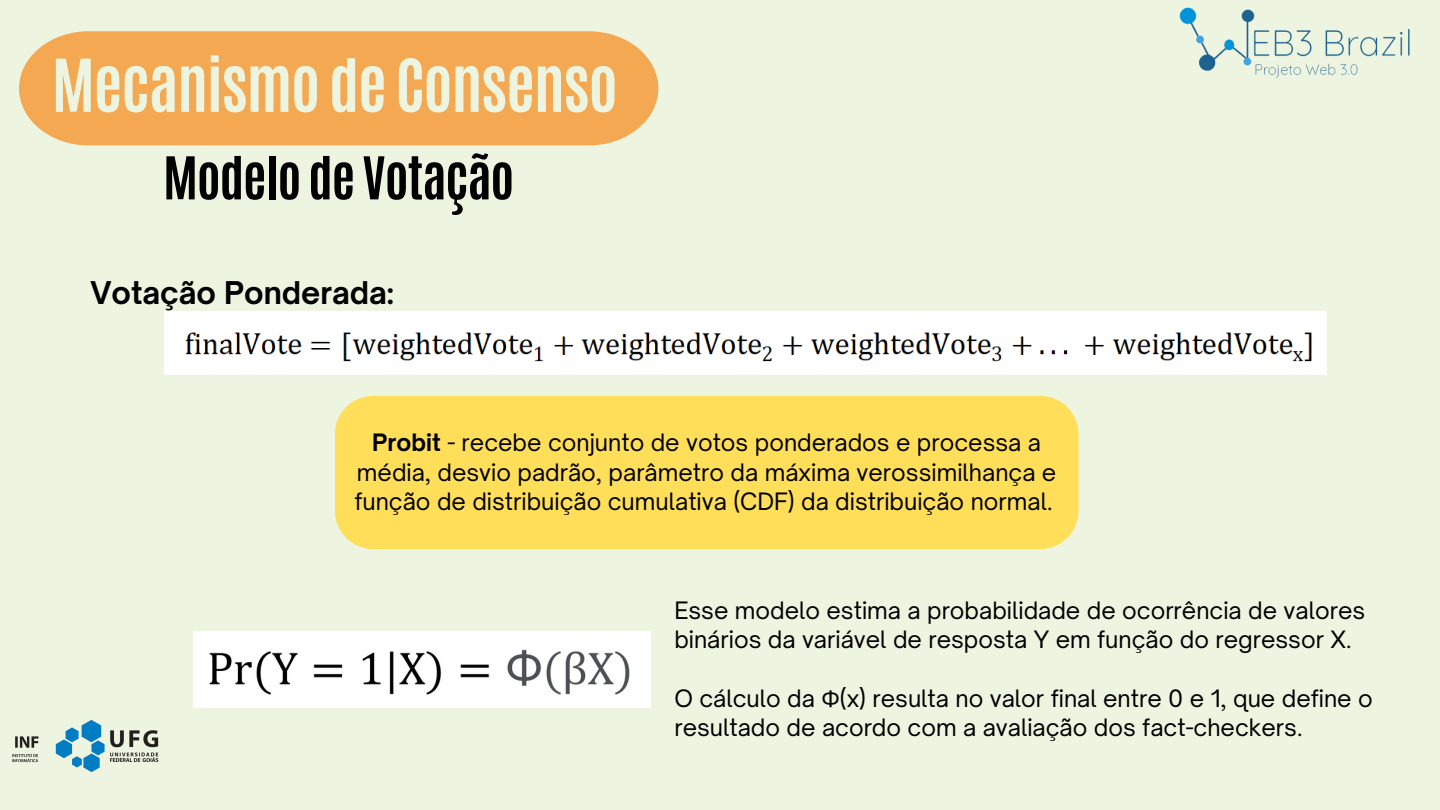
<style>
.page{position:relative;width:1440px;height:810px;background:#edf4e0}
.page>*{position:absolute;margin:0;border:0;box-sizing:border-box;transform-origin:0 0}
.t1{font:700 62px "Antonio";letter-spacing:-.02em;color:#edf4e0}
.t2{font:700 50.1px "Antonio";letter-spacing:-.02em;color:#000}
.t3{font:700 30px "Open Sauce One";color:#000}
.t4{font:22.9px/29.2px "Open Sauce One";color:#000}
.s1{font-weight:700}
.s2{font-family:"Noto Sans"}
</style>
<div class="page">
<div style="left:19px;top:31px;width:639px;height:114px;background:#f3a851"></div>
<img style="left:165px;top:312px;width:1161px;height:63px">
<div style="left:335px;top:396px;width:744px;height:153px;background:#ffde59"></div>
<img style="left:12px;top:719px;width:147px;height:54px">
<img style="left:1179px;top:7px;width:231px;height:71px">
<img style="left:194px;top:631px;width:457px;height:77px">
<p class="t1" style="left:52px;top:41px;width:567px">Mecanismo de Consenso</p>
<p class="t2" style="left:163px;top:142px;width:352px">Modelo de Votação</p>
<p class="t3" style="left:90px;top:274px;width:305px">Votação Ponderada:</p>
<h2 class="t4" style="left:354px;top:428px;width:704px;text-align:center"><span class="s1">Probit</span> - recebe conjunto de votos ponderados e processa a média, desvio padrão, parâmetro da máxima verossimilhança e função de distribuição cumulativa (CDF) da distribuição normal.</h2>
<p class="t4" style="left:674px;top:596px;width:692px">Esse modelo estima a probabilidade de ocorrência de valores binários da variável de resposta Y em função do regressor X.</p>
<p class="t4" style="left:674px;top:683px;width:700px">O cálculo da <span class="s2">Φ</span>(x) resulta no valor final entre 0 e 1, que define o resultado de acordo com a avaliação dos fact-checkers.</p>
</div>
